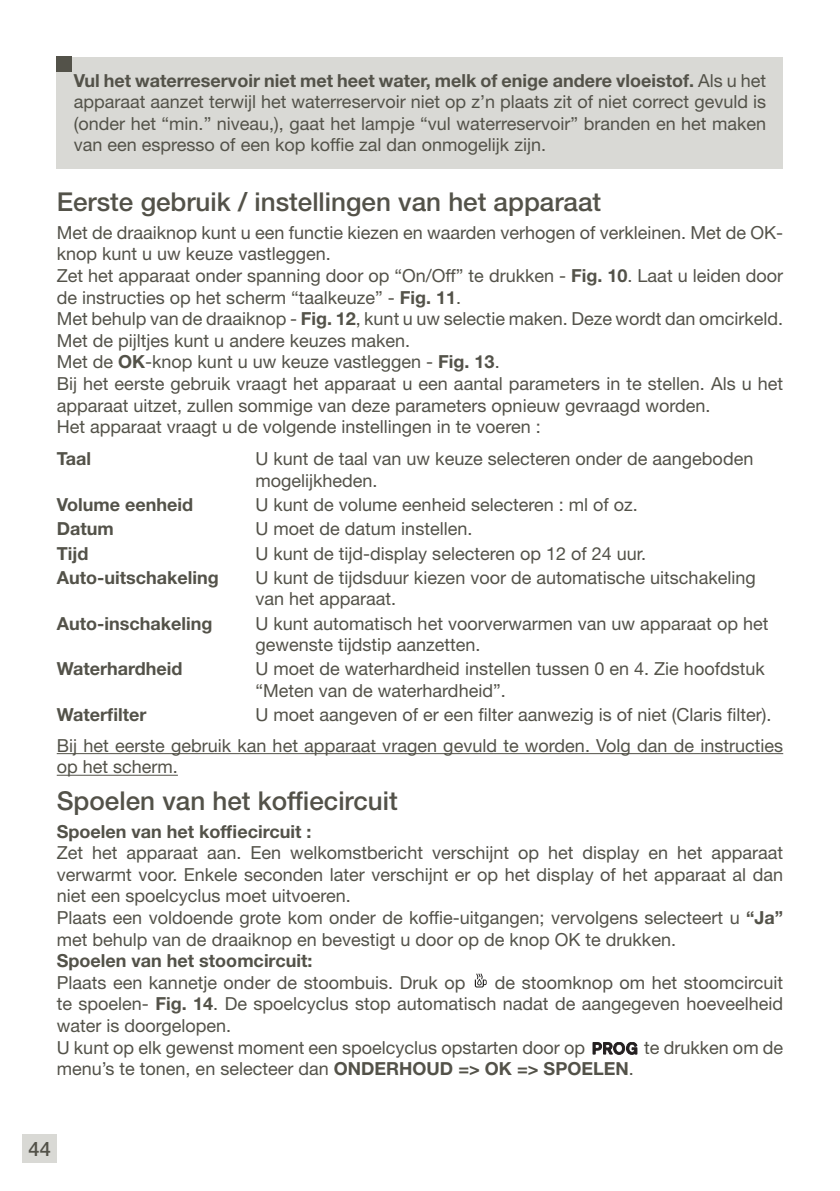
<style>
.page{position:relative;width:840px;height:1191px;background:#fff}
.page>*{position:absolute;margin:0;border:0;box-sizing:border-box;transform-origin:0 0}
.t1{font:500 26px "Helvetica Neue LT Std";color:#535249}
.t2{font:500 20px "Helvetica Neue LT Std";color:#535249}
.t3{font:18px/21.6px "Helvetica Neue LT Std";color:#535249}
.t4{font:700 18px "Helvetica Neue LT Std";color:#535249}
.s1{font-weight:700}
</style>
<div class="page">
<div style="left:23px;top:1134px;width:34px;height:28px;background:#d9d9d5"></div>
<hr style="left:57px;top:753px;width:725px;height:1px;background:#535249">
<hr style="left:57px;top:775px;width:121px;height:1px;background:#535249">
<div style="left:57px;top:57px;width:725px;height:111px;background:#d9d9d5"></div>
<div style="left:57px;top:57px;width:15px;height:15px;background:#535249"></div>
<svg style="left:474px;top:973px;width:12px;height:14px"></svg>
<svg style="left:592px;top:1042px;width:44px;height:12px"></svg>
<p class="t3" style="left:74px;top:69px;width:693px;text-align:justify"><span class="s1">Vul het waterreservoir niet met heet water, melk of enige andere vloeistof.</span> Als u het apparaat aanzet terwijl het waterreservoir niet op z’n plaats zit of niet correct gevuld is (onder het “min.” niveau,), gaat het lampje “vul waterreservoir” branden en het maken van een espresso of een kop koffie zal dan onmogelijk zijn.</p>
<h1 class="t1" style="left:57px;top:187px;width:545px">Eerste gebruik / instellingen van het apparaat</h1>
<p class="t3" style="left:57px;top:221px;width:727px">Met de draaiknop kunt u een functie kiezen en waarden verhogen of verkleinen. Met de OK&shy;knop kunt u uw keuze vastleggen.<br>Zet het apparaat onder spanning door op “On/Off” te drukken - <span class="s1">Fig. 10</span>. Laat u leiden door de instructies op het scherm “taalkeuze” - <span class="s1">Fig. 11</span>.<br>Met behulp van de draaiknop - <span class="s1">Fig. 12</span>, kunt u uw selectie maken. Deze wordt dan omcirkeld.<br>Met de pijltjes kunt u andere keuzes maken.<br>Met de <span class="s1">OK</span>-knop kunt u uw keuze vastleggen - <span class="s1">Fig. 13</span>.<br>Bij het eerste gebruik vraagt het apparaat u een aantal parameters in te stellen. Als u het apparaat uitzet, zullen sommige van deze parameters opnieuw gevraagd worden.<br>Het apparaat vraagt u de volgende instellingen in te voeren :</p>
<p class="t4" style="left:57px;top:448px;width:36px">Taal</p>
<p class="t3" style="left:255px;top:448px;width:499px">U kunt de taal van uw keuze selecteren onder de aangeboden mogelijkheden.</p>
<p class="t4" style="left:57px;top:493px;width:138px">Volume eenheid</p>
<p class="t3" style="left:255px;top:494px;width:384px">U kunt de volume eenheid selecteren : ml of oz.</p>
<p class="t4" style="left:57px;top:518px;width:58px">Datum</p>
<p class="t3" style="left:255px;top:518px;width:218px">U moet de datum instellen.</p>
<p class="t4" style="left:57px;top:542px;width:33px">Tijd</p>
<p class="t3" style="left:255px;top:542px;width:392px">U kunt de tijd-display selecteren op 12 of 24 uur.</p>
<p class="t4" style="left:57px;top:566px;width:163px">Auto-uitschakeling</p>
<p class="t3" style="left:255px;top:566px;width:501px">U kunt de tijdsduur kiezen voor de automatische uitschakeling van het apparaat.</p>
<p class="t4" style="left:57px;top:612px;width:157px">Auto-inschakeling</p>
<p class="t3" style="left:255px;top:612px;width:514px">U kunt automatisch het voorverwarmen van uw apparaat op het gewenste tijdstip aanzetten.</p>
<p class="t4" style="left:57px;top:658px;width:127px">Waterhardheid</p>
<p class="t3" style="left:255px;top:658px;width:510px">U moet de waterhardheid instellen tussen 0 en 4. Zie hoofdstuk “Meten van de waterhardheid”.</p>
<p class="t4" style="left:57px;top:703px;width:91px">Waterfilter</p>
<p class="t3" style="left:57px;top:699px;width:727px;line-height:30.6px;text-indent:198px">U moet aangeven of er een filter aanwezig is of niet (Claris filter).<br>Bij het eerste gebruik kan het apparaat vragen gevuld te worden. Volg dan de instructies</p>
<p class="t3" style="left:57px;top:756px;width:123px">op het scherm.</p>
<h1 class="t1" style="left:57px;top:785px;width:342px">Spoelen van het koffiecircuit</h1>
<p class="t4" style="left:57px;top:820px;width:256px">Spoelen van het koffiecircuit :</p>
<p class="t3" style="left:57px;top:841px;width:727px">Zet het apparaat aan. Een welkomstbericht verschijnt op het display en het apparaat verwarmt voor. Enkele seconden later verschijnt er op het display of het apparaat al dan niet een spoelcyclus moet uitvoeren.<br>Plaats een voldoende grote kom onder de koffie-uitgangen; vervolgens selecteert u <span class="s1">“Ja” </span>met behulp van de draaiknop en bevestigt u door op de knop OK te drukken.</p>
<p class="t4" style="left:57px;top:949px;width:257px">Spoelen van het stoomcircuit:</p>
<p class="t3" style="left:57px;top:971px;width:410px">Plaats een kannetje onder de stoombuis. Druk op</p>
<p class="t3" style="left:57px;top:971px;width:727px;text-indent:438px">de stoomknop om het stoomcircuit te spoelen- <span class="s1">Fig. 14</span>. De spoelcyclus stop automatisch nadat de aangegeven hoeveelheid water is doorgelopen.<br>U kunt op elk gewenst moment een spoelcyclus opstarten door op</p>
<p class="t3" style="left:643px;top:1036px;width:140px">te drukken om de</p>
<p class="t3" style="left:57px;top:1057px;width:578px">menu’s te tonen, en selecteer dan <span class="s1">ONDERHOUD =&gt; OK =&gt; SPOELEN</span>.</p>
<p class="t2" style="left:29px;top:1136px;width:24px">44</p>
</div>
